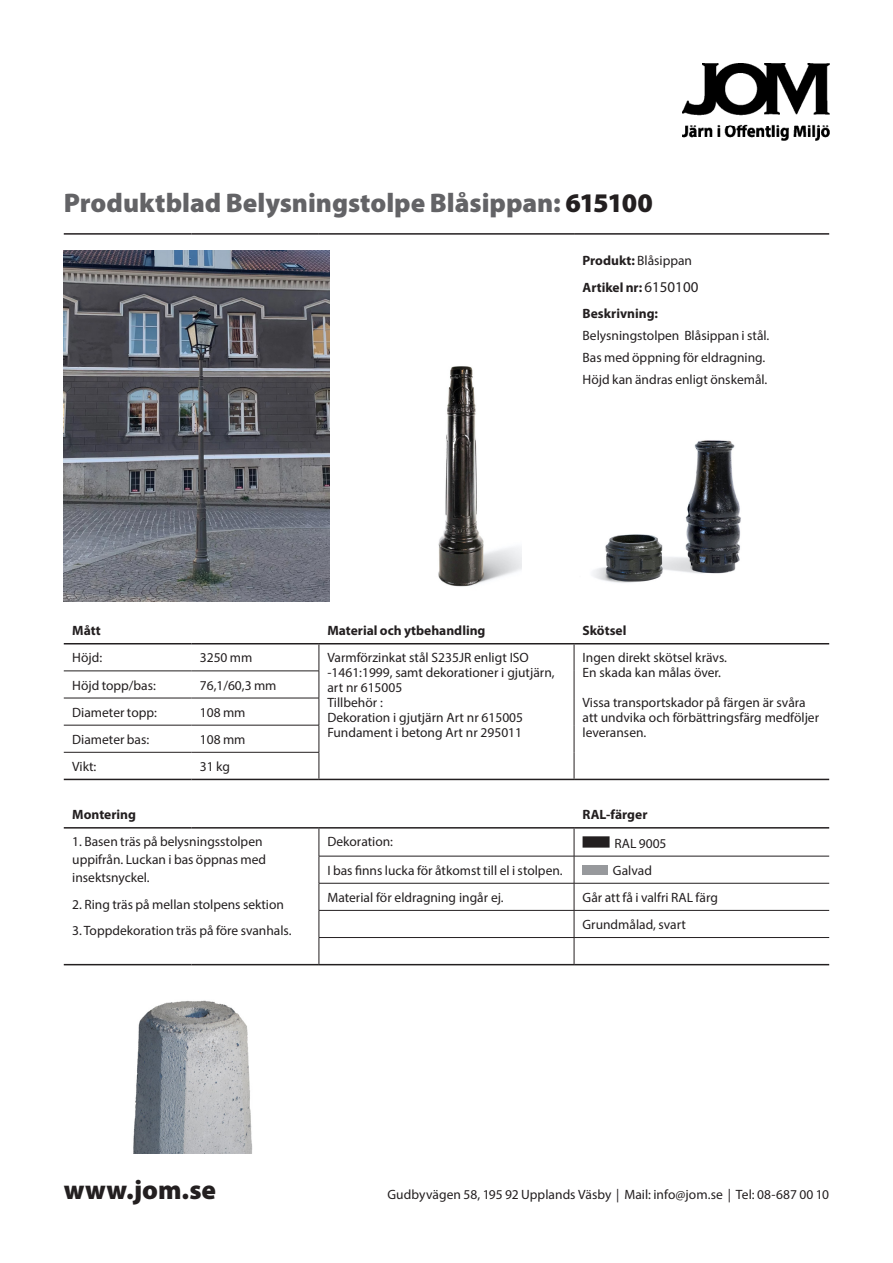
<style>
.page{position:relative;width:893px;height:1263px;background:#fff}
.page>*{position:absolute;margin:0;border:0;box-sizing:border-box;transform-origin:0 0}
.Rubrik_produktblad{font:900 27px "Myriad Pro";color:#636366}
.Rubrik_produktblad-2{font:900 27px "Myriad Pro";color:#231f20}
.Brödtext_produktblad{font:13.5px/15px "Myriad Pro";color:#231f20}
.Mellanrubrik_produktblad{font:700 13.5px "Myriad Pro";color:#231f20}
.Brödtext_produktblad-2{font:700 13.5px "Myriad Pro";color:#231f20}
.s1{color:#231f20}
.s2{font-weight:700}
.s3{font-weight:400;font-size:15px}
</style>
<div class="page">
<img style="left:683px;top:64px;width:146px;height:76px">
<hr style="left:64px;top:671px;width:127px;height:1px;background:#231f20">
<hr style="left:191px;top:671px;width:128px;height:1px;background:#231f20">
<hr style="left:64px;top:698px;width:127px;height:1px;background:#231f20">
<hr style="left:191px;top:698px;width:128px;height:1px;background:#231f20">
<hr style="left:64px;top:725px;width:127px;height:1px;background:#231f20">
<hr style="left:191px;top:725px;width:128px;height:1px;background:#231f20">
<hr style="left:64px;top:752px;width:127px;height:1px;background:#231f20">
<hr style="left:191px;top:752px;width:128px;height:1px;background:#231f20">
<svg style="left:319px;top:644px;width:1px;height:135px"></svg>
<svg style="left:574px;top:644px;width:1px;height:135px"></svg>
<hr style="left:64px;top:643px;width:127px;height:1px;background:#231f20">
<hr style="left:191px;top:643px;width:128px;height:1px;background:#231f20">
<hr style="left:319px;top:643px;width:255px;height:1px;background:#231f20">
<hr style="left:574px;top:643px;width:255px;height:1px;background:#231f20">
<hr style="left:64px;top:827px;width:127px;height:1px;background:#231f20">
<hr style="left:191px;top:827px;width:128px;height:1px;background:#231f20">
<hr style="left:319px;top:856px;width:255px;height:1px;background:#231f20">
<svg style="left:319px;top:828px;width:1px;height:136px"></svg>
<hr style="left:64px;top:964px;width:127px;height:1px;background:#231f20">
<hr style="left:191px;top:964px;width:128px;height:1px;background:#231f20">
<hr style="left:319px;top:964px;width:255px;height:1px;background:#231f20">
<hr style="left:319px;top:779px;width:255px;height:1px;background:#231f20">
<hr style="left:574px;top:779px;width:255px;height:1px;background:#231f20">
<hr style="left:64px;top:779px;width:127px;height:1px;background:#231f20">
<hr style="left:191px;top:779px;width:128px;height:1px;background:#231f20">
<hr style="left:64px;top:233px;width:127px;height:2px;background:#231f20">
<hr style="left:191px;top:233px;width:128px;height:2px;background:#231f20">
<hr style="left:319px;top:233px;width:255px;height:2px;background:#231f20">
<hr style="left:574px;top:233px;width:255px;height:2px;background:#231f20">
<hr style="left:319px;top:827px;width:255px;height:1px;background:#231f20">
<hr style="left:574px;top:827px;width:255px;height:1px;background:#231f20">
<hr style="left:319px;top:883px;width:255px;height:1px;background:#231f20">
<hr style="left:319px;top:910px;width:255px;height:1px;background:#231f20">
<hr style="left:574px;top:910px;width:255px;height:1px;background:#231f20">
<hr style="left:319px;top:937px;width:255px;height:1px;background:#231f20">
<hr style="left:574px;top:937px;width:255px;height:1px;background:#231f20">
<svg style="left:574px;top:828px;width:1px;height:136px"></svg>
<hr style="left:574px;top:964px;width:255px;height:1px;background:#231f20">
<hr style="left:574px;top:856px;width:255px;height:1px;background:#231f20">
<hr style="left:574px;top:883px;width:255px;height:1px;background:#231f20">
<div style="left:583px;top:837px;width:26px;height:10px;background:#231f20"></div>
<div style="left:583px;top:836px;width:27px;height:12px;border:2px solid #231f20"></div>
<div style="left:583px;top:865px;width:25px;height:10px;background:#97999c"></div>
<img style="left:64px;top:251px;width:266px;height:351px">
<img style="left:593px;top:440px;width:148px;height:143px">
<img style="left:438px;top:366px;width:84px;height:221px">
<img style="left:133px;top:1000px;width:120px;height:154px">
<p class="Rubrik_produktblad" style="left:64px;top:184px;width:591px">Produktblad Belysningstolpe Blåsippan: <span class="s1">615100</span></p>
<p class="Brödtext_produktblad" style="left:583px;top:253px;width:111px"><span class="s2">Produkt:</span> Blåsippan</p>
<p class="Brödtext_produktblad-2" style="left:583px;top:278px;width:117px">Artikel nr: <span class="s3">6150100</span></p>
<p class="Brödtext_produktblad-2" style="left:583px;top:305px;width:77px">Beskrivning:</p>
<p class="Brödtext_produktblad" style="left:583px;top:328px;width:188px">Belysningstolpen Blåsippan i stål.</p>
<p class="Brödtext_produktblad" style="left:583px;top:350px;width:184px">Bas med öppning för eldragning.</p>
<p class="Brödtext_produktblad" style="left:583px;top:372px;width:186px">Höjd kan ändras enligt önskemål.</p>
<p class="Mellanrubrik_produktblad" style="left:72px;top:622px;width:30px">Mått</p>
<p class="Mellanrubrik_produktblad" style="left:327px;top:622px;width:160px">Material och ytbehandling</p>
<p class="Mellanrubrik_produktblad" style="left:583px;top:622px;width:45px">Skötsel</p>
<p class="Brödtext_produktblad" style="left:72px;top:650px;width:31px">Höjd:</p>
<p class="Brödtext_produktblad" style="left:200px;top:650px;width:54px">3250 mm</p>
<p class="Brödtext_produktblad" style="left:327px;top:650px;width:229px">Varmförzinkat stål S235JR enligt ISO -1461:1999, samt dekorationer i gjutjärn, art nr 615005</p>
<p class="Brödtext_produktblad" style="left:327px;top:695px;width:57px">Tillbehör :</p>
<p class="Brödtext_produktblad" style="left:327px;top:710px;width:197px">Dekoration i gjutjärn Art nr 615005</p>
<p class="Brödtext_produktblad" style="left:327px;top:725px;width:196px">Fundament i betong Art nr 295011</p>
<p class="Brödtext_produktblad" style="left:583px;top:650px;width:146px">Ingen direkt skötsel krävs.</p>
<p class="Brödtext_produktblad" style="left:583px;top:665px;width:140px">En skada kan målas över.</p>
<p class="Brödtext_produktblad" style="left:583px;top:695px;width:238px">Vissa transportskador på färgen är svåra att undvika och förbättringsfärg medföljer leveransen.</p>
<p class="Brödtext_produktblad" style="left:72px;top:677px;width:85px">Höjd topp/bas:</p>
<p class="Brödtext_produktblad" style="left:200px;top:677px;width:78px">76,1/60,3 mm</p>
<p class="Brödtext_produktblad" style="left:72px;top:704px;width:86px">Diameter topp:</p>
<p class="Brödtext_produktblad" style="left:200px;top:704px;width:47px">108 mm</p>
<p class="Brödtext_produktblad" style="left:72px;top:731px;width:79px">Diameter bas:</p>
<p class="Brödtext_produktblad" style="left:200px;top:731px;width:47px">108 mm</p>
<p class="Brödtext_produktblad" style="left:72px;top:759px;width:26px">Vikt:</p>
<p class="Brödtext_produktblad" style="left:200px;top:759px;width:32px">31 kg</p>
<p class="Mellanrubrik_produktblad" style="left:72px;top:806px;width:65px">Montering</p>
<p class="Mellanrubrik_produktblad" style="left:583px;top:806px;width:66px">RAL-färger</p>
<p class="Brödtext_produktblad" style="left:72px;top:833px;width:195px;line-height:18px">1. Basen träs på belysningsstolpen uppifrån. Luckan i bas öppnas med insektsnyckel.</p>
<p class="Brödtext_produktblad" style="left:72px;top:897px;width:213px">2. Ring träs på mellan stolpens sektion</p>
<p class="Brödtext_produktblad" style="left:72px;top:923px;width:221px">3. Toppdekoration träs på före svanhals.</p>
<p class="Brödtext_produktblad" style="left:327px;top:834px;width:67px">Dekoration:</p>
<p class="Brödtext_produktblad" style="left:614px;top:835px;width:54px">RAL 9005</p>
<p class="Brödtext_produktblad" style="left:327px;top:862px;width:237px">I bas finns lucka för åtkomst till el i stolpen.</p>
<p class="Brödtext_produktblad" style="left:613px;top:862px;width:41px">Galvad</p>
<p class="Brödtext_produktblad" style="left:327px;top:890px;width:178px">Material för eldragning ingår ej.</p>
<p class="Brödtext_produktblad" style="left:583px;top:890px;width:137px">Går att få i valfri RAL färg</p>
<p class="Brödtext_produktblad" style="left:583px;top:917px;width:105px">Grundmålad, svart</p>
<p class="Rubrik_produktblad-2" style="left:64px;top:1172px;width:154px">www.jom.se</p>
<p class="Brödtext_produktblad" style="left:387px;top:1187px;width:443px">Gudbyvägen 58, 195 92 Upplands Väsby | Mail: info@jom.se | Tel: 08-687 00 10</p>
</div>
